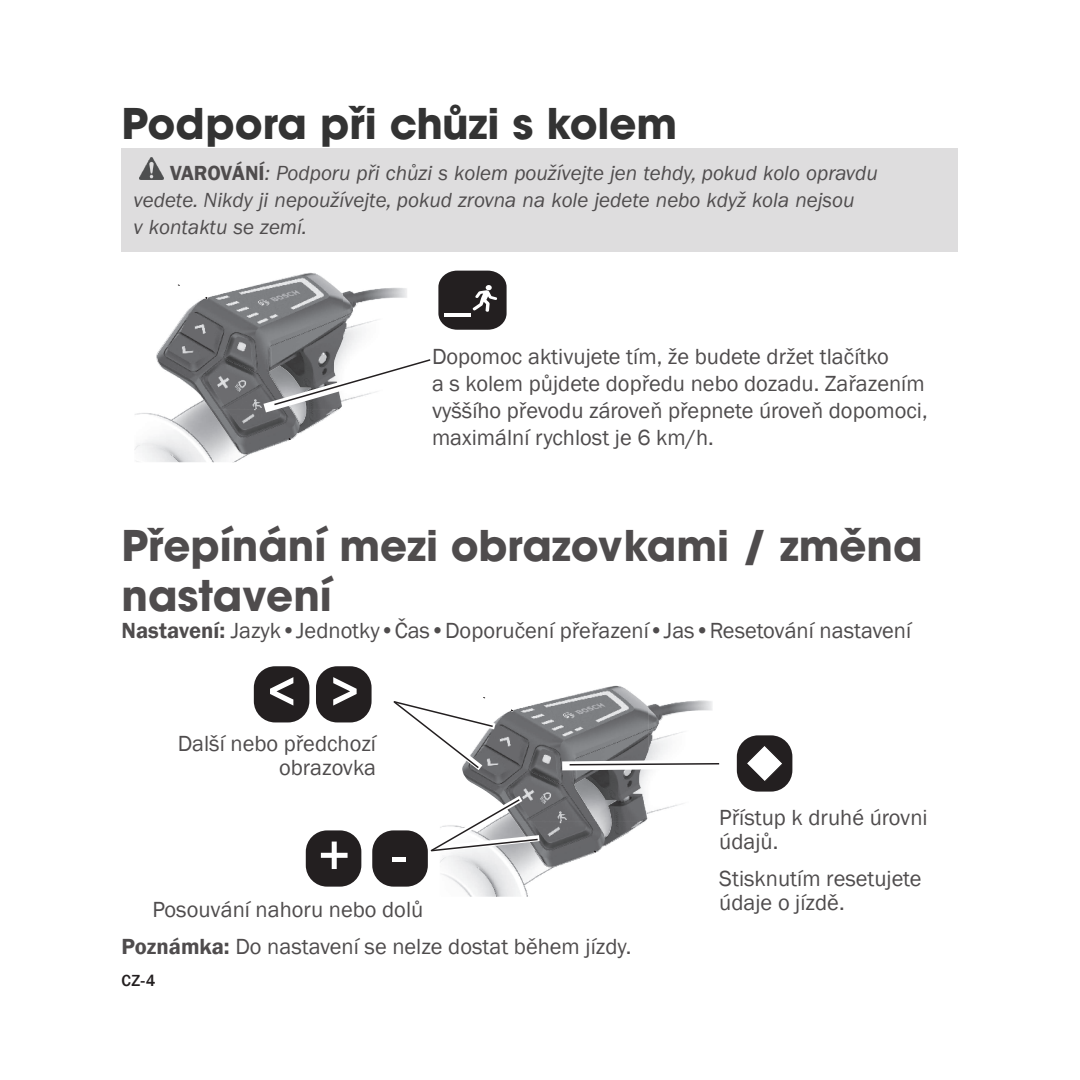
<style>
.page{position:relative;width:1080px;height:1080px;background:#fff}
.page>*{position:absolute;margin:0;border:0;box-sizing:border-box;transform-origin:0 0}
.t1{font:500 54px "Franklin Gothic";color:#fff}
.Section_Head{font:700 42px/50.4px "ITC Avant Garde Pro";color:#4f4c4d}
.Subhead_1{font:700 42px "ITC Avant Garde Pro";color:#333}
.Table_Head_Left{font:22.5px/27px "Franklin Gothic";color:#4f4c4d}
.Bold_First_Word{font:22.5px "Franklin Gothic";color:#4f4c4d}
.WARNING{font:italic 21px/27px "Franklin Gothic LT Pro";color:#4f4c4d}
.t2{font:500 16.5px "Franklin Gothic LT Pro";color:#231f20}
.s1{font-family:"Franklin Gothic";font-weight:600;font-style:normal}
.s2{font-weight:600}
</style>
<div class="page">
<div style="left:122px;top:148px;width:836px;height:104px;background:#deddde"></div>
<img style="left:140px;top:158px;width:24px;height:22px">
<img style="left:136px;top:354px;width:93px;height:108px">
<img style="left:343px;top:320px;width:34px;height:32px">
<img style="left:157px;top:273px;width:186px;height:136px">
<img style="left:343px;top:288px;width:64px;height:30px">
<img style="left:343px;top:318px;width:7px;height:21px">
<img style="left:210px;top:409px;width:114px;height:45px">
<svg style="left:285px;top:436px;width:6px;height:4px"></svg>
<svg style="left:205px;top:297px;width:6px;height:4px"></svg>
<svg style="left:254px;top:352px;width:177px;height:67px"></svg>
<svg style="left:438px;top:271px;width:69px;height:59px;background:#423f40"></svg>
<hr style="left:445px;top:313px;width:26px;height:3px;background:#fff">
<img style="left:442px;top:858px;width:93px;height:39px">
<img style="left:649px;top:732px;width:34px;height:82px">
<img style="left:535px;top:867px;width:20px;height:11px">
<img style="left:464px;top:686px;width:185px;height:136px">
<img style="left:648px;top:700px;width:64px;height:31px">
<img style="left:648px;top:731px;width:7px;height:20px">
<img style="left:515px;top:822px;width:129px;height:45px">
<svg style="left:591px;top:849px;width:5px;height:4px"></svg>
<svg style="left:511px;top:709px;width:5px;height:4px"></svg>
<svg style="left:424px;top:790px;width:122px;height:68px"></svg>
<svg style="left:393px;top:694px;width:109px;height:82px"></svg>
<div style="left:255px;top:667px;width:53px;height:54px;background:#231f20;border-radius:20px"></div>
<div style="left:254px;top:666px;width:55px;height:56px;border:2px solid #231f20;border-radius:20px"></div>
<div style="left:317px;top:667px;width:53px;height:54px;background:#231f20;border-radius:20px"></div>
<div style="left:316px;top:666px;width:56px;height:56px;border:2px solid #231f20;border-radius:20px"></div>
<div style="left:307px;top:832px;width:53px;height:54px;background:#231f20;border-radius:20px"></div>
<div style="left:306px;top:830px;width:55px;height:57px;border:2px solid #231f20;border-radius:20px"></div>
<div style="left:373px;top:832px;width:54px;height:54px;background:#231f20;border-radius:20px"></div>
<div style="left:372px;top:830px;width:56px;height:57px;border:2px solid #231f20;border-radius:20px"></div>
<div style="left:738px;top:737px;width:53px;height:53px;background:#231f20;border-radius:20px"></div>
<div style="left:737px;top:735px;width:55px;height:57px;border:2px solid #231f20;border-radius:20px"></div>
<svg style="left:747px;top:746px;width:35px;height:35px"></svg>
<svg style="left:553px;top:755px;width:167px;height:20px"></svg>
<p class="Subhead_1" style="left:122px;top:96px;width:557px">Podpora při chůzi s kolem</p>
<p class="WARNING" style="left:134px;top:159px;width:746px;text-indent:37px"><span class="s1">VAROVÁNÍ</span>: Podporu při chůzi s kolem používejte jen tehdy, pokud kolo opravdu vedete. Nikdy ji nepoužívejte, pokud zrovna na kole jedete nebo když kola nejsou<br>v kontaktu se zemí.</p>
<p class="Table_Head_Left" style="left:432px;top:344px;width:497px">Dopomoc aktivujete tím, že budete držet tlačítko<br>a s kolem půjdete dopředu nebo dozadu. Zařazením vyššího převodu zároveň přepnete úroveň dopomoci, maximální rychlost je 6 km/h.</p>
<p class="Section_Head" style="left:122px;top:520px;width:803px">Přepínání mezi obrazovkami / změna nastavení</p>
<p class="Table_Head_Left" style="left:122px;top:618px;width:791px"><span class="s2">Nastavení:</span> Jazyk•Jednotky•Čas•Doporučení přeřazení•Jas•Resetování nastavení</p>
<p class="t1" style="left:266px;top:658px;width:95px">&lt; &gt;</p>
<p class="Table_Head_Left" style="left:178px;top:732px;width:200px;line-height:24px;text-align:right">Další nebo předchozí obrazovka</p>
<p class="t1" style="left:318px;top:822px;width:88px">+ -</p>
<p class="Table_Head_Left" style="left:152px;top:896px;width:273px">Posouvání nahoru nebo dolů</p>
<p class="Bold_First_Word" style="left:122px;top:932px;width:512px"><span class="s2">Poznámka:</span> Do nastavení se nelze dostat během jízdy.</p>
<p class="t2" style="left:122px;top:972px;width:36px">CZ-4</p>
<p class="Table_Head_Left" style="left:719px;top:806px;width:210px;line-height:24px">Přístup k druhé úrovni údajů.</p>
<p class="Table_Head_Left" style="left:719px;top:867px;width:204px;line-height:24px">Stisknutím resetujete údaje o jízdě.</p>
</div>
